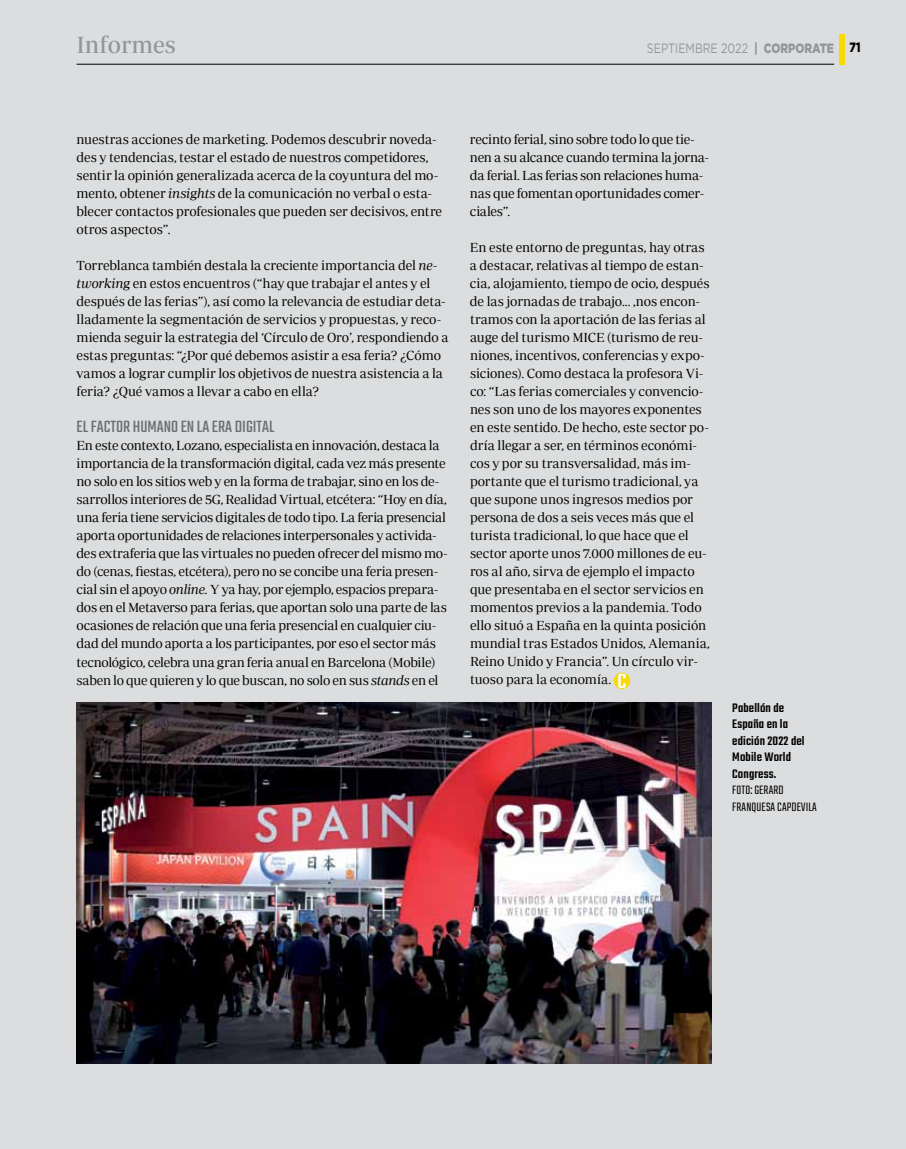
<style>
.page{position:relative;width:906px;height:1149px;background:#fff}
.page>*{position:absolute;margin:0;border:0;box-sizing:border-box;transform-origin:0 0}
.t1{font:24px "Periodico Display";color:#939598}
.t2{font:18px "Teko";color:#6d6e71}
.t3{font:13.5px/18px "Periodico Display Lg";letter-spacing:-.01em;color:#000}
.t4{font:500 13.5px/16.5px "Teko";letter-spacing:.01em;color:#000}
.t5{font:300 13.5px/16.5px "Teko";letter-spacing:.01em;color:#000}
.t6{font:13.5px "Gotham";color:#939598;scale:.8 1}
.s1{font-weight:900}
.s2{font-weight:900;color:#000}
.s3{font-family:"Periodico Display Lg It"}
</style>
<div class="page">
<div style="left:0;top:0;width:906px;height:1148px;background:#dcddde"></div>
<hr style="left:77px;top:64px;width:757px;height:1px;background:#000">
<div style="left:839px;top:34px;width:5px;height:31px;background:#f7db00"></div>
<svg style="left:613px;top:672px;width:17px;height:16px"></svg>
<svg style="left:618px;top:673px;width:7px;height:14px"></svg>
<img style="left:77px;top:702px;width:634px;height:361px">
<h1 class="t1" style="left:77px;top:32px;width:101px">Informes</h1>
<p class="t6" style="left:647px;top:39px;width:269px">SEPTIEMBRE 2022 <span class="s1">| CORPORATE</span> <span class="s2">71</span></p>
<p class="t3" style="left:77px;top:130px;width:367px">nuestras acciones de marketing. Podemos descubrir noveda&shy;des y tendencias, testar el estado de nuestros competidores, sentir la opinión generalizada acerca de la coyuntura del mo&shy;mento, obtener <span class="s3">insights</span> de la comunicación no verbal o esta&shy;blecer contactos profesionales que pueden ser decisivos, entre otros aspectos”.</p>
<p class="t3" style="left:77px;top:256px;width:373px">Torreblanca también destala la creciente importancia del <span class="s3">ne&shy;tworking</span> en estos encuentros (“hay que trabajar el antes y el después de las ferias”), así como la relevancia de estudiar deta&shy;lladamente la segmentación de servicios y propuestas, y reco&shy;mienda seguir la estrategia del ‘Círculo de Oro’, respondiendo a estas preguntas: “¿Por qué debemos asistir a esa feria? ¿Cómo vamos a lograr cumplir los objetivos de nuestra asistencia a la feria? ¿Qué vamos a llevar a cabo en ella?</p>
<h2 class="t2" style="left:77px;top:416px;width:199px">EL FACTOR HUMANO EN LA ERA DIGITAL</h2>
<p class="t3" style="left:77px;top:436px;width:373px">En este contexto, Lozano, especialista en innovación, destaca la importancia de la transformación digital, cada vez más presente no solo en los sitios web y en la forma de trabajar, sino en los de&shy;sarrollos interiores de 5G, Realidad Virtual, etcétera: “Hoy en día, una feria tiene servicios digitales de todo tipo. La feria presencial aporta oportunidades de relaciones interpersonales y activida&shy;des extraferia que las virtuales no pueden ofrecer del mismo mo&shy;do (cenas, fiestas, etcétera), pero no se concibe una feria presen&shy;cial sin el apoyo <span class="s3">online.</span> Y ya hay, por ejemplo, espacios prepara&shy;dos en el Metaverso para ferias, que aportan solo una parte de las ocasiones de relación que una feria presencial en cualquier ciu&shy;dad del mundo aporta a los participantes, por eso el sector más tecnológico, celebra una gran feria anual en Barcelona (Mobile) saben lo que quieren y lo que buscan, no solo en sus <span class="s3">stands</span> en el</p>
<p class="t3" style="left:470px;top:130px;width:241px">recinto ferial, sino sobre todo lo que tie&shy;nen a su alcance cuando termina la jorna&shy;da ferial. Las ferias son relaciones huma&shy;nas que fomentan oportunidades comer&shy;ciales”.</p>
<p class="t3" style="left:470px;top:238px;width:241px">En este entorno de preguntas, hay otras a destacar, relativas al tiempo de estan&shy;cia, alojamiento, tiempo de ocio, después de las jornadas de trabajo... ,nos encon&shy;tramos con la aportación de las ferias al auge del turismo MICE (turismo de reu&shy;niones, incentivos, conferencias y expo&shy;siciones). Como destaca la profesora Vi&shy;co: “Las ferias comerciales y convencio&shy;nes son uno de los mayores exponentes en este sentido. De hecho, este sector po&shy;dría llegar a ser, en términos económi&shy;cos y por su transversalidad, más im&shy;portante que el turismo tradicional, ya que supone unos ingresos medios por persona de dos a seis veces más que el turista tradicional, lo que hace que el sector aporte unos 7.000 millones de eu&shy;ros al año, sirva de ejemplo el impacto que presentaba en el sector servicios en momentos previos a la pandemia. Todo ello situó a España en la quinta posición mundial tras Estados Unidos, Alemania, Reino Unido y Francia”. Un círculo vir&shy;tuoso para la economía.</p>
<p class="t4" style="left:732px;top:700px;width:74px">Pabellón de<br>España en la edición 2022 del<br>Mobile World<br>Congress.</p>
<p class="t5" style="left:732px;top:782px;width:86px">FOTO: GERARD<br>FRANQUESA CAPDEVILA</p>
</div>
